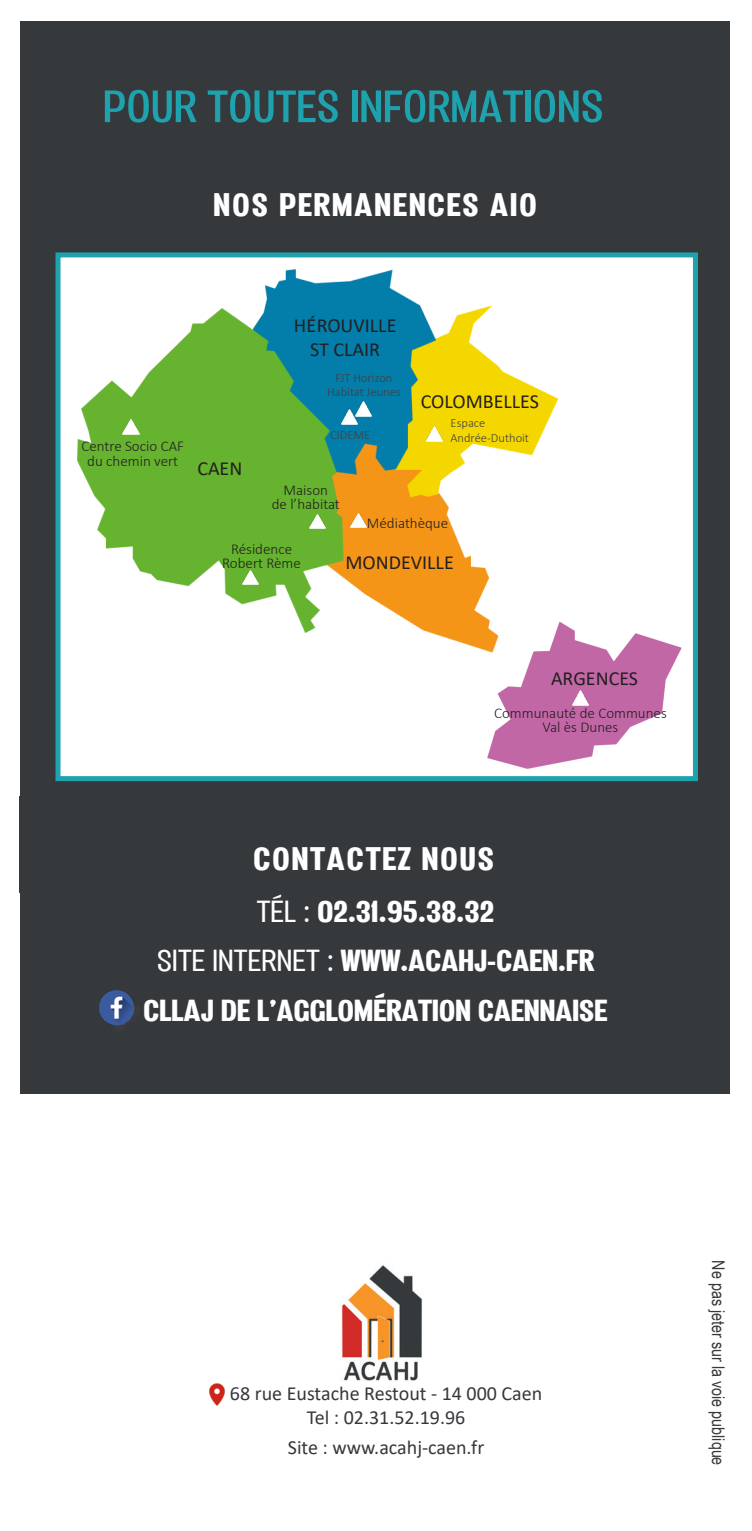
<style>
.page{position:relative;width:752px;height:1531px;background:#fff}
.page>*{position:absolute;margin:0;border:0;box-sizing:border-box;transform-origin:0 0}
.t1{font:52.5px "Vacer Sans Personal";color:#1ea2ae}
.t2{font:900 37.5px "Vacer Sans Personal";letter-spacing:.05em;color:#fff}
.t3{font:900 35px "Vacer Sans Personal";color:#fff}
.t4{font:20px "Calibri";color:#36393c}
.t5{font:20px "Calibri";color:#231f20}
.t6{font:17.5px "Arial Narrow";color:#36393c}
.Corps_de_texte{font:300 15px "Calibri";color:#231f20}
.Corps_de_texte-2{font:300 12.5px "Calibri";color:#3f3f40}
.s1{font-weight:400}
</style>
<div class="page">
<img style="left:341px;top:1265px;width:81px;height:116px">
<div style="left:21px;top:21px;width:708px;height:1073px;background:#36393c"></div>
<img style="left:209px;top:1383px;width:16px;height:23px">
<div style="left:19px;top:795px;width:709px;height:97px;background:#36393c"></div>
<div style="left:55px;top:252px;width:642px;height:529px;background:#fff;border:5px solid #1ea2ae"></div>
<img style="left:20px;top:252px;width:607px;height:417px">
<img style="left:390px;top:613px;width:340px;height:188px">
<img style="left:242px;top:570px;width:16px;height:15px">
<img style="left:123px;top:420px;width:16px;height:14px">
<img style="left:309px;top:514px;width:16px;height:14px">
<img style="left:341px;top:410px;width:16px;height:14px">
<img style="left:355px;top:402px;width:16px;height:14px">
<img style="left:350px;top:513px;width:16px;height:14px">
<img style="left:426px;top:427px;width:16px;height:14px">
<img style="left:572px;top:691px;width:16px;height:14px">
<img style="left:99px;top:990px;width:36px;height:36px">
<p class="t1" style="left:103px;top:77px;width:502px">POUR TOUTES INFORMATIONS</p>
<p class="t2" style="left:213px;top:184px;width:324px">NOS PERMANENCES AIO</p>
<p class="Corps_de_texte" style="left:81px;top:437px;width:104px">Centre Socio CAF</p>
<p class="Corps_de_texte" style="left:87px;top:451px;width:92px">du chemin vert</p>
<p class="t5" style="left:197px;top:455px;width:46px">CAEN</p>
<p class="t5" style="left:293px;top:312px;width:104px">HÉROUVILLE</p>
<p class="t5" style="left:310px;top:336px;width:71px">ST CLAIR</p>
<p class="Corps_de_texte-2" style="left:335px;top:370px;width:58px">FJT Horizon</p>
<p class="Corps_de_texte-2" style="left:327px;top:384px;width:75px">Habitat Jeunes</p>
<p class="Corps_de_texte-2" style="left:330px;top:427px;width:42px">CIDEME</p>
<p class="Corps_de_texte" style="left:283px;top:480px;width:46px">Maison</p>
<p class="Corps_de_texte" style="left:271px;top:494px;width:70px">de l’habitat</p>
<p class="t5" style="left:420px;top:388px;width:120px">COLOMBELLES</p>
<p class="Corps_de_texte-2" style="left:450px;top:415px;width:36px">Espace</p>
<p class="Corps_de_texte-2" style="left:450px;top:430px;width:80px">Andrée-Duthoit</p>
<p class="Corps_de_texte" style="left:366px;top:513px;width:83px">Médiathèque</p>
<p class="Corps_de_texte" style="left:231px;top:539px;width:63px">Résidence</p>
<p class="Corps_de_texte" style="left:222px;top:554px;width:80px">Robert Rème</p>
<p class="t5" style="left:345px;top:548px;width:110px">MONDEVILLE</p>
<p class="t5" style="left:550px;top:664px;width:88px">ARGENCES</p>
<p class="Corps_de_texte" style="left:494px;top:704px;width:174px">Communauté de Communes</p>
<p class="Corps_de_texte" style="left:542px;top:718px;width:77px">Val ès Dunes</p>
<p class="t2" style="left:253px;top:837px;width:242px">CONTACTEZ NOUS</p>
<p class="t3" style="left:256px;top:892px;width:239px"><span class="s1">TÉL :</span> 02.31.95.38.32</p>
<p class="t3" style="left:156px;top:941px;width:439px"><span class="s1">SITE INTERNET :</span> WWW.ACAHJ-CAEN.FR</p>
<p class="t3" style="left:143px;top:990px;width:465px">CLLAJ DE L’AGGLOMÉRATION CAENNAISE</p>
<p class="t4" style="left:230px;top:1380px;width:313px">68 rue Eustache Restout - 14 000 Caen</p>
<p class="t4" style="left:306px;top:1404px;width:160px">Tel : 02.31.52.19.96</p>
<p class="t4" style="left:288px;top:1434px;width:198px">Site : www.acahj-caen.fr</p>
<p class="t6" style="left:730px;top:1260px;width:206px;rotate:90deg">Ne pas jeter sur la voie publique</p>
</div>
